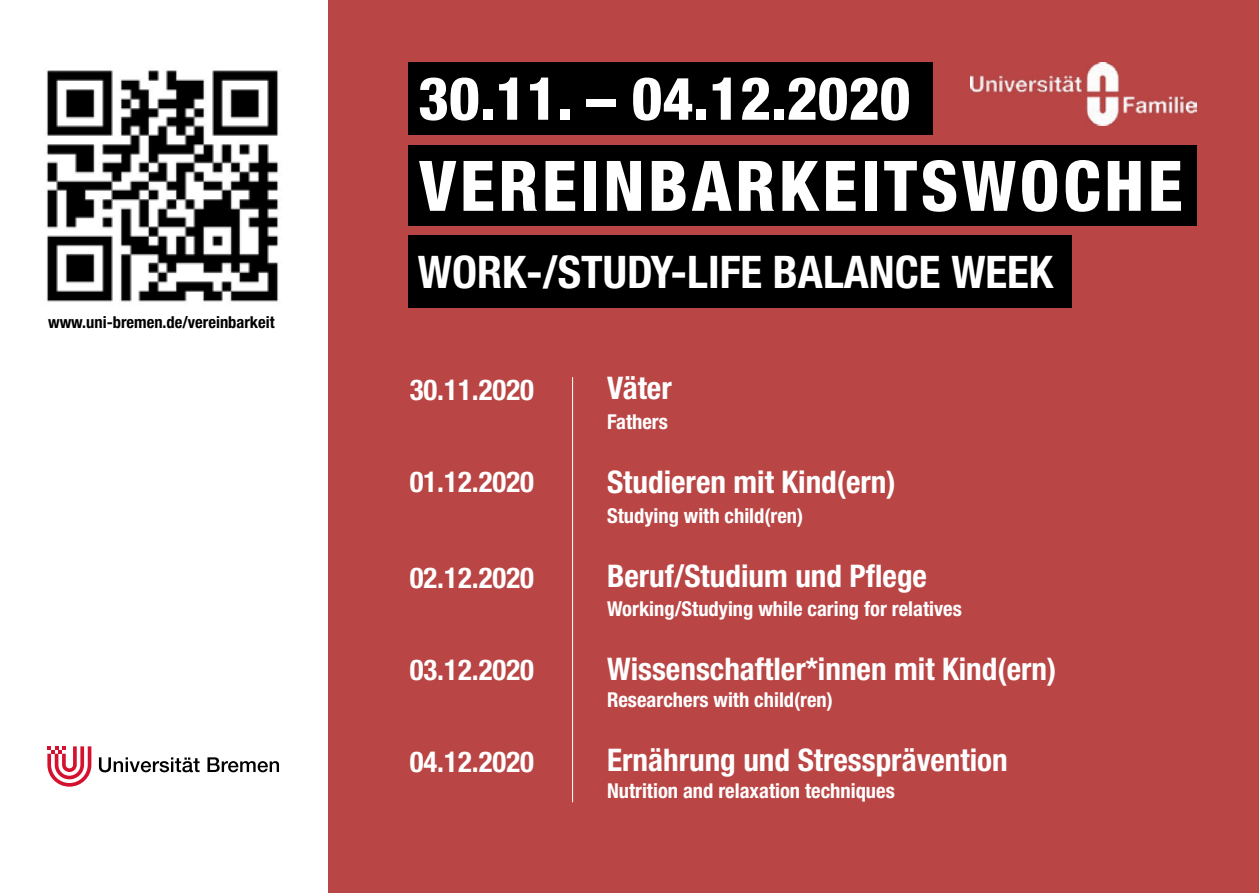
<style>
.page{position:relative;width:1259px;height:893px;background:#fff}
.page>*{position:absolute;margin:0;border:0;box-sizing:border-box;transform-origin:0 0}
.t1{font:800 condensed 69.9px "Helvetica Neue LT Pro";letter-spacing:.05em;color:#fff}
.t2{font:800 condensed 59.7px "Helvetica Neue LT Pro";color:#fff}
.t3{font:700 condensed 45px "Helvetica Neue LT Pro";color:#fff}
.t4{font:700 condensed 31.2px "Helvetica Neue LT Pro";color:#fff}
.t5{font:700 condensed 28.8px "Helvetica Neue LT Pro";color:#fff}
.t6{font:700 condensed 20.4px "Helvetica Neue LT Pro";color:#fff}
.t7{font:700 condensed 16.5px "Helvetica Neue LT Pro";color:#000}
</style>
<div class="page">
<div style="left:328px;top:0;width:931px;height:893px;background:#ba4545"></div>
<hr style="left:572px;top:377px;width:1px;height:425px;background:#fff">
<div style="left:408px;top:62px;width:525px;height:73px;background:#000"></div>
<div style="left:408px;top:146px;width:788px;height:80px;background:#000"></div>
<div style="left:408px;top:235px;width:663px;height:73px;background:#000"></div>
<img style="left:46px;top:70px;width:233px;height:232px">
<img style="left:970px;top:62px;width:226px;height:63px">
<svg style="left:99px;top:757px;width:101px;height:15px"></svg>
<svg style="left:207px;top:757px;width:72px;height:15px"></svg>
<svg style="left:47px;top:746px;width:44px;height:41px"></svg>
<p class="t7" style="left:48px;top:312px;width:228px">www.uni-bremen.de/vereinbarkeit</p>
<p class="t2" style="left:418px;top:62px;width:494px">30.11. – 04.12.2020</p>
<p class="t1" style="left:419px;top:143px;width:765px">VEREINBARKEITSWOCHE</p>
<p class="t3" style="left:418px;top:245px;width:636px">WORK-/STUDY-LIFE BALANCE WEEK</p>
<p class="t5" style="left:410px;top:372px;width:126px">30.11.2020</p>
<p class="t5" style="left:410px;top:464px;width:126px">01.12.2020</p>
<p class="t5" style="left:410px;top:561px;width:126px">02.12.2020</p>
<p class="t5" style="left:410px;top:653px;width:126px">03.12.2020</p>
<p class="t5" style="left:410px;top:745px;width:126px">04.12.2020</p>
<p class="t4" style="left:607px;top:370px;width:66px">Väter</p>
<p class="t6" style="left:607px;top:409px;width:62px">Fathers</p>
<p class="t4" style="left:607px;top:463px;width:290px">Studieren mit Kind(ern)</p>
<p class="t6" style="left:607px;top:503px;width:198px">Studying with child(ren)</p>
<p class="t4" style="left:607px;top:557px;width:321px">Beruf/Studium und Pflege</p>
<p class="t6" style="left:607px;top:597px;width:356px">Working/Studying while caring for relatives</p>
<p class="t4" style="left:607px;top:650px;width:451px">Wissenschaftler*innen mit Kind(ern)</p>
<p class="t6" style="left:607px;top:688px;width:227px">Researchers with child(ren)</p>
<p class="t4" style="left:607px;top:741px;width:402px">Ernährung und Stressprävention</p>
<p class="t6" style="left:607px;top:779px;width:289px">Nutrition and relaxation techniques</p>
</div>
